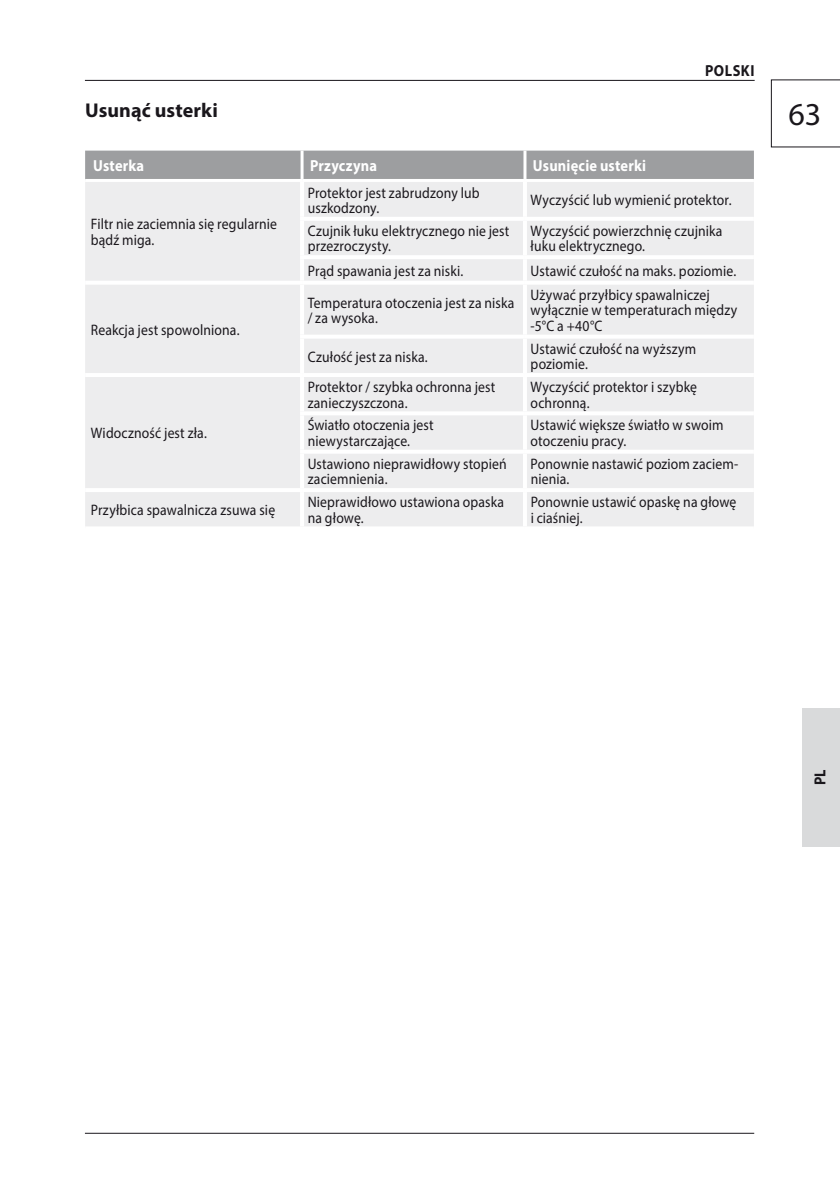
<style>
.page{position:relative;width:840px;height:1191px;background:#fff}
.page>*{position:absolute;margin:0;border:0;box-sizing:border-box;transform-origin:0 0}
.t1{font:32px "Myriad Pro";color:#1a171c}
.t2{font:700 20px "Myriad Pro";letter-spacing:.005em;color:#1a171c}
.t3{font:700 16px "Myriad Pro";letter-spacing:.015em;color:#fff;scale:.9 1}
.t4{font:700 16px "Myriad Pro";letter-spacing:.035em;color:#1a171c;scale:.9 1}
.t5{font:15.2px/15.6px "Myriad Pro";letter-spacing:.01em;color:#1a171c;scale:.9 1}
</style>
<div class="page">
<hr style="left:85px;top:1132px;width:668px;height:1px;background:#1a171c">
<hr style="left:85px;top:80px;width:669px;height:1px;background:#1a171c">
<svg style="left:770px;top:79px;width:69px;height:69px"></svg>
<div style="left:85px;top:151px;width:668px;height:28px;background:#9d9ea0"></div>
<div style="left:85px;top:182px;width:668px;height:344px;background:#ededee"></div>
<hr style="left:300px;top:151px;width:3px;height:28px;background:#fff">
<hr style="left:523px;top:151px;width:3px;height:28px;background:#fff">
<hr style="left:300px;top:217px;width:224px;height:4px;background:#fff">
<hr style="left:524px;top:217px;width:229px;height:4px;background:#fff">
<hr style="left:300px;top:182px;width:4px;height:35px;background:#fff">
<svg style="left:522px;top:182px;width:4px;height:35px"></svg>
<hr style="left:300px;top:221px;width:4px;height:34px;background:#fff">
<svg style="left:522px;top:221px;width:4px;height:34px"></svg>
<hr style="left:300px;top:259px;width:4px;height:22px;background:#fff">
<svg style="left:522px;top:259px;width:4px;height:22px"></svg>
<hr style="left:300px;top:255px;width:224px;height:4px;background:#fff">
<hr style="left:524px;top:255px;width:229px;height:4px;background:#fff">
<hr style="left:85px;top:281px;width:217px;height:4px;background:#fff">
<hr style="left:300px;top:285px;width:4px;height:50px;background:#fff">
<svg style="left:522px;top:285px;width:4px;height:50px"></svg>
<hr style="left:300px;top:339px;width:4px;height:34px;background:#fff">
<svg style="left:522px;top:339px;width:4px;height:34px"></svg>
<hr style="left:85px;top:373px;width:217px;height:4px;background:#fff">
<hr style="left:300px;top:335px;width:224px;height:4px;background:#fff">
<hr style="left:524px;top:335px;width:229px;height:4px;background:#fff">
<hr style="left:302px;top:373px;width:222px;height:4px;background:#fff">
<hr style="left:300px;top:377px;width:4px;height:34px;background:#fff">
<hr style="left:524px;top:373px;width:229px;height:4px;background:#fff">
<svg style="left:522px;top:377px;width:4px;height:34px"></svg>
<hr style="left:300px;top:411px;width:224px;height:4px;background:#fff">
<hr style="left:300px;top:415px;width:4px;height:35px;background:#fff">
<hr style="left:524px;top:411px;width:229px;height:4px;background:#fff">
<svg style="left:522px;top:415px;width:4px;height:35px"></svg>
<hr style="left:300px;top:454px;width:4px;height:34px;background:#fff">
<svg style="left:522px;top:454px;width:4px;height:34px"></svg>
<hr style="left:85px;top:488px;width:217px;height:4px;background:#fff">
<hr style="left:300px;top:450px;width:224px;height:4px;background:#fff">
<hr style="left:524px;top:450px;width:229px;height:4px;background:#fff">
<hr style="left:302px;top:488px;width:222px;height:4px;background:#fff">
<hr style="left:300px;top:492px;width:4px;height:34px;background:#fff">
<hr style="left:524px;top:488px;width:229px;height:4px;background:#fff">
<svg style="left:522px;top:492px;width:4px;height:34px"></svg>
<hr style="left:302px;top:281px;width:222px;height:4px;background:#fff">
<hr style="left:524px;top:281px;width:229px;height:4px;background:#fff">
<hr style="left:839px;top:708px;width:1px;height:138px;background:#d9dadb">
<div style="left:801px;top:708px;width:38px;height:138px;background:#d9dadb"></div>
<h2 class="t2" style="left:85px;top:97px;width:134px">Usunąć usterki</h2>
<p class="t3" style="left:93px;top:155px;width:58px">Usterka</p>
<p class="t3" style="left:310px;top:155px;width:76px">Przyczyna</p>
<p class="t3" style="left:532px;top:155px;width:127px">Usunięcie usterki</p>
<p class="t4" style="left:704px;top:60px;width:56px">POLSKI</p>
<p class="t5" style="left:91px;top:216px;width:208px">Filtr nie zaciemnia się regularnie bądź miga.</p>
<p class="t5" style="left:91px;top:321px;width:167px">Reakcja jest spowolniona.</p>
<p class="t5" style="left:91px;top:425px;width:130px">Widoczność jest zła.</p>
<p class="t5" style="left:307px;top:184px;width:192px">Protektor jest zabrudzony lub uszkodzony.</p>
<p class="t5" style="left:530px;top:192px;width:224px">Wyczyścić lub wymienić protektor.</p>
<p class="t5" style="left:307px;top:223px;width:225px">Czujnik łuku elektrycznego nie jest przezroczysty.</p>
<p class="t5" style="left:530px;top:223px;width:214px">Wyczyścić powierzchnię czujnika łuku elektrycznego.</p>
<p class="t5" style="left:307px;top:262px;width:174px">Prąd spawania jest za niski.</p>
<p class="t5" style="left:530px;top:262px;width:230px">Ustawić czułość na maks. poziomie.</p>
<p class="t5" style="left:307px;top:294px;width:231px">Temperatura otoczenia jest za niska / za wysoka.</p>
<p class="t5" style="left:530px;top:287px;width:231px">Używać przyłbicy spawalniczej wyłącznie w temperaturach między -5°C a +40°C</p>
<p class="t5" style="left:307px;top:348px;width:135px">Czułość jest za niska.</p>
<p class="t5" style="left:530px;top:340px;width:185px">Ustawić czułość na wyższym poziomie.</p>
<p class="t5" style="left:307px;top:379px;width:210px">Protektor / szybka ochronna jest zanieczyszczona.</p>
<p class="t5" style="left:530px;top:379px;width:186px">Wyczyścić protektor i szybkę ochronną.</p>
<p class="t5" style="left:307px;top:417px;width:141px">Światło otoczenia jest niewystarczające.</p>
<p class="t5" style="left:530px;top:417px;width:216px">Ustawić większe światło w swoim otoczeniu pracy.</p>
<p class="t5" style="left:307px;top:455px;width:223px">Ustawiono nieprawidłowy stopień zaciemnienia.</p>
<p class="t5" style="left:530px;top:455px;width:232px">Ponownie nastawić poziom zaciem&shy;nienia.</p>
<p class="t5" style="left:91px;top:502px;width:206px">Przyłbica spawalnicza zsuwa się</p>
<p class="t5" style="left:307px;top:494px;width:219px">Nieprawidłowo ustawiona opaska na głowę.</p>
<p class="t5" style="left:530px;top:494px;width:230px">Ponownie ustawić opaskę na głowę i ciaśniej.</p>
<h1 class="t1" style="left:788px;top:95px;width:34px">63</h1>
<p class="t4" style="left:809px;top:785px;width:19px;rotate:-90deg">PL</p>
</div>
